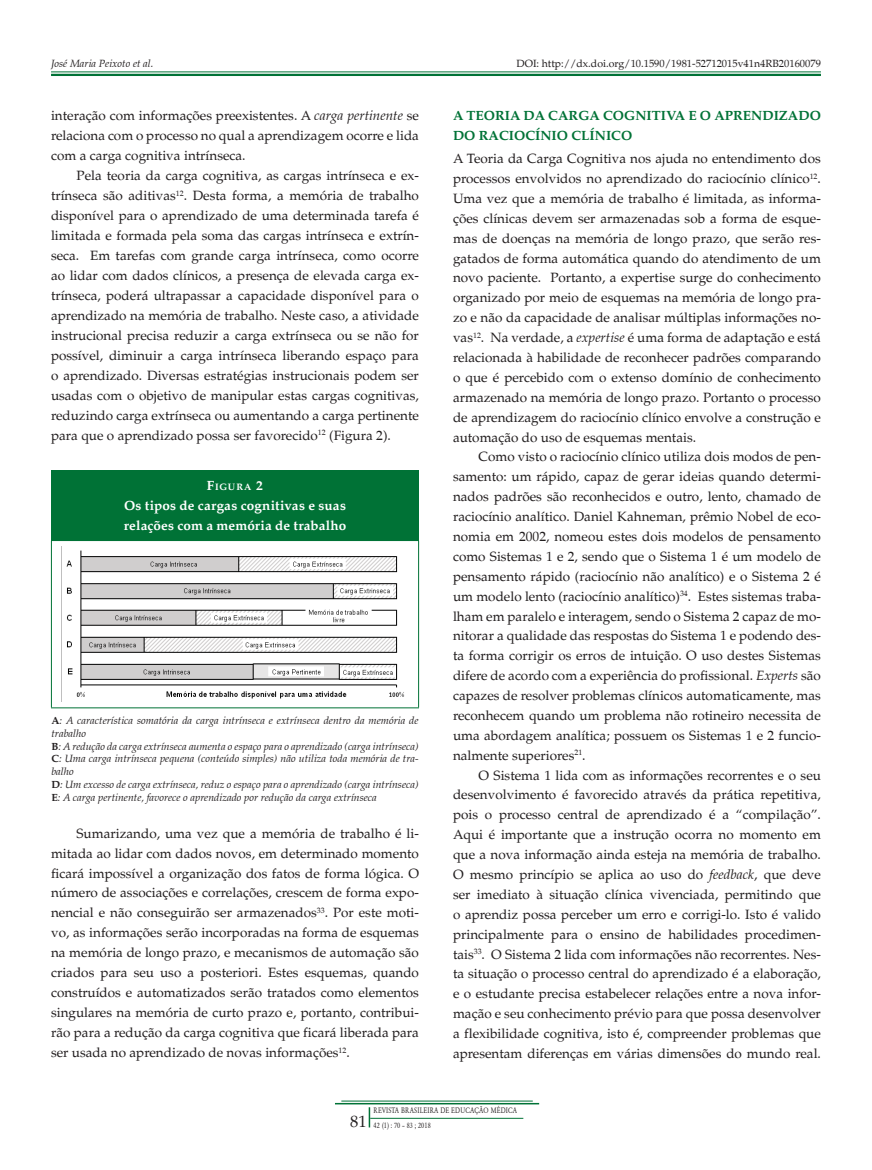
<style>
.page{position:relative;width:872px;height:1170px;background:#fff}
.page>*{position:absolute;margin:0;border:0;box-sizing:border-box;transform-origin:0 0}
.Body_text{font:13.5px/19.8px "Palton Roman";color:#231f20;text-align:justify}
.Left{font:13.5px/19.8px "Palton Roman";color:#231f20;text-align:justify}
.O_White{font:700 13.5px/20px "Palton";letter-spacing:.01em;color:#fff}
.G{font:700 13.5px/19.8px "Palton";color:#007236}
.R_Just{font:italic 10.5px/12.8px "Palton";color:#231f20}
.t1{font:10.5px "Palton Roman";color:#231f20}
.O_White-2{font:700 9.45px "Palton";letter-spacing:.085em;color:#fff}
.t2{font:8.25px/15px "Garamond";letter-spacing:.03em;color:#231f20;scale:.8 1}
.s1{font-family:"Palton";font-style:italic}
.s2{font-size:13.5px}
.s3{font-weight:700;font-style:normal}
.s4{font-family:"Palton Roman";font-size:16.5px}
</style>
<div class="page">
<hr style="left:370px;top:1117px;width:153px;height:1px;background:#007236">
<svg style="left:369px;top:1107px;width:1px;height:20px"></svg>
<hr style="left:341px;top:1100px;width:192px;height:1px;background:#007236">
<hr style="left:335px;top:1102px;width:204px;height:2px;background:#007236">
<hr style="left:51px;top:71px;width:770px;height:1px;background:#007236">
<hr style="left:51px;top:74px;width:770px;height:2px;background:#007236">
<div style="left:51px;top:469px;width:367px;height:71px;background:#007236"></div>
<hr style="left:51px;top:540px;width:368px;height:1px;background:#007236">
<hr style="left:51px;top:541px;width:1px;height:166px;background:#007236">
<hr style="left:418px;top:541px;width:1px;height:166px;background:#007236">
<hr style="left:51px;top:707px;width:368px;height:1px;background:#007236">
<img style="left:61px;top:547px;width:344px;height:154px">
<p class="R_Just" style="left:51px;top:57px;width:104px">José Maria Peixoto et al.</p>
<p class="t1" style="left:516px;top:57px;width:306px">DOI: http://dx.doi.org/10.1590/1981-52712015v41n4RB20160079</p>
<p class="Body_text" style="left:51px;top:106px;width:369px">interação com informações preexistentes. A <span class="s1">carga pertinente</span> se relaciona com o processo no qual a aprendizagem ocorre e lida com a carga cognitiva intrínseca.</p>
<p class="Body_text" style="left:51px;top:166px;width:369px;text-indent:26px">Pela teoria da carga cognitiva, as cargas intrínseca e ex&shy;trínseca são aditivas<sup>12</sup>. Desta forma, a memória de trabalho disponível para o aprendizado de uma determinada tarefa é limitada e formada pela soma das cargas intrínseca e extrín&shy;seca. Em tarefas com grande carga intrínseca, como ocorre ao lidar com dados clínicos, a presença de elevada carga ex&shy;trínseca, poderá ultrapassar a capacidade disponível para o aprendizado na memória de trabalho. Neste caso, a atividade instrucional precisa reduzir a carga extrínseca ou se não for possível, diminuir a carga intrínseca liberando espaço para o aprendizado. Diversas estratégias instrucionais podem ser usadas com o objetivo de manipular estas cargas cognitivas, reduzindo carga extrínseca ou aumentando a carga pertinente para que o aprendizado possa ser favorecido<sup>12</sup> (Figura 2).</p>
<p class="O_White-2" style="left:207px;top:481px;width:58px"><span class="s2">F</span>IGURA <span class="s2">2</span></p>
<p class="O_White" style="left:124px;top:495px;width:224px">Os tipos de cargas cognitivas e suas relações com a memória de trabalho</p>
<p class="R_Just" style="left:51px;top:714px;width:369px"><span class="s3">A</span>: A característica somatória da carga intrínseca e extrínseca dentro da memória de trabalho</p>
<p class="R_Just" style="left:51px;top:739px;width:369px"><span class="s3">B</span>: A redução da carga extrínseca aumenta o espaço para o aprendizado (carga intrínseca)</p>
<p class="R_Just" style="left:51px;top:752px;width:369px"><span class="s3">C</span>: Uma carga intrínseca pequena (conteúdo simples) não utiliza toda memória de tra&shy;balho</p>
<p class="R_Just" style="left:51px;top:778px;width:369px"><span class="s3">D</span>: Um excesso de carga extrínseca, reduz o espaço para o aprendizado (carga intrínseca)</p>
<p class="R_Just" style="left:51px;top:790px;width:327px"><span class="s3">E</span>: A carga pertinente, favorece o aprendizado por redução da carga extrínseca</p>
<p class="Body_text" style="left:51px;top:823px;width:369px;text-indent:26px">Sumarizando, uma vez que a memória de trabalho é li&shy;mitada ao lidar com dados novos, em determinado momento ficará impossível a organização dos fatos de forma lógica. O número de associações e correlações, crescem de forma expo&shy;nencial e não conseguirão ser armazenados<sup>33</sup>. Por este moti&shy;vo, as informações serão incorporadas na forma de esquemas na memória de longo prazo, e mecanismos de automação são criados para seu uso a posteriori. Estes esquemas, quando construídos e automatizados serão tratados como elementos singulares na memória de curto prazo e, portanto, contribui&shy;rão para a redução da carga cognitiva que ficará liberada para ser usada no aprendizado de novas informações<sup>12</sup>.</p>
<p class="G" style="left:453px;top:106px;width:369px">A TEORIA DA CARGA COGNITIVA E O APRENDIZADO<br>DO RACIOCÍNIO CLÍNICO</p>
<p class="Left" style="left:453px;top:149px;width:369px">A Teoria da Carga Cognitiva nos ajuda no entendimento dos processos envolvidos no aprendizado do raciocínio clínico<sup>12</sup>.<br>Uma vez que a memória de trabalho é limitada, as informa&shy;ções clínicas devem ser armazenadas sob a forma de esque&shy;mas de doenças na memória de longo prazo, que serão res&shy;gatados de forma automática quando do atendimento de um novo paciente. Portanto, a expertise surge do conhecimento organizado por meio de esquemas na memória de longo pra&shy;zo e não da capacidade de analisar múltiplas informações no&shy;vas<sup>12</sup>. Na verdade, a <span class="s1">expertise</span> é uma forma de adaptação e está relacionada à habilidade de reconhecer padrões comparando o que é percebido com o extenso domínio de conhecimento armazenado na memória de longo prazo. Portanto o processo de aprendizagem do raciocínio clínico envolve a construção e automação do uso de esquemas mentais.</p>
<p class="Body_text" style="left:453px;top:447px;width:369px;text-indent:26px">Como visto o raciocínio clínico utiliza dois modos de pen&shy;samento: um rápido, capaz de gerar ideias quando determi&shy;nados padrões são reconhecidos e outro, lento, chamado de raciocínio analítico. Daniel Kahneman, prêmio Nobel de eco&shy;nomia em 2002, nomeou estes dois modelos de pensamento como Sistemas 1 e 2, sendo que o Sistema 1 é um modelo de pensamento rápido (raciocínio não analítico) e o Sistema 2 é um modelo lento (raciocínio analítico)<sup>34</sup>. Estes sistemas traba&shy;lham em paralelo e interagem, sendo o Sistema 2 capaz de mo&shy;nitorar a qualidade das respostas do Sistema 1 e podendo des&shy;ta forma corrigir os erros de intuição. O uso destes Sistemas difere de acordo com a experiência do profissional. <span class="s1">Experts</span> são capazes de resolver problemas clínicos automaticamente, mas reconhecem quando um problema não rotineiro necessita de uma abordagem analítica; possuem os Sistemas 1 e 2 funcio&shy;nalmente superiores<sup>21</sup>.</p>
<p class="Body_text" style="left:453px;top:765px;width:369px;text-indent:26px">O Sistema 1 lida com as informações recorrentes e o seu desenvolvimento é favorecido através da prática repetitiva, pois o processo central de aprendizado é a “compilação”.<br>Aqui é importante que a instrução ocorra no momento em que a nova informação ainda esteja na memória de trabalho.<br>O mesmo princípio se aplica ao uso do <span class="s1">feedback</span>, que deve ser imediato à situação clínica vivenciada, permitindo que o aprendiz possa perceber um erro e corrigi-lo. Isto é valido principalmente para o ensino de habilidades procedimen&shy;tais<sup>33</sup>. O Sistema 2 lida com informações não recorrentes. Nes&shy;ta situação o processo central do aprendizado é a elaboração, e o estudante precisa estabelecer relações entre a nova infor&shy;mação e seu conhecimento prévio para que possa desenvolver a flexibilidade cognitiva, isto é, compreender problemas que apresentam diferenças em várias dimensões do mundo real.</p>
<p class="t2" style="left:350px;top:1102px;width:210px;text-indent:24px">REVISTA BRASILEIRA DE EDUCAÇÃO MÉDICA<br><span class="s4">81</span> 42 (1) : 70 – 83 ; 2018</p>
</div>
